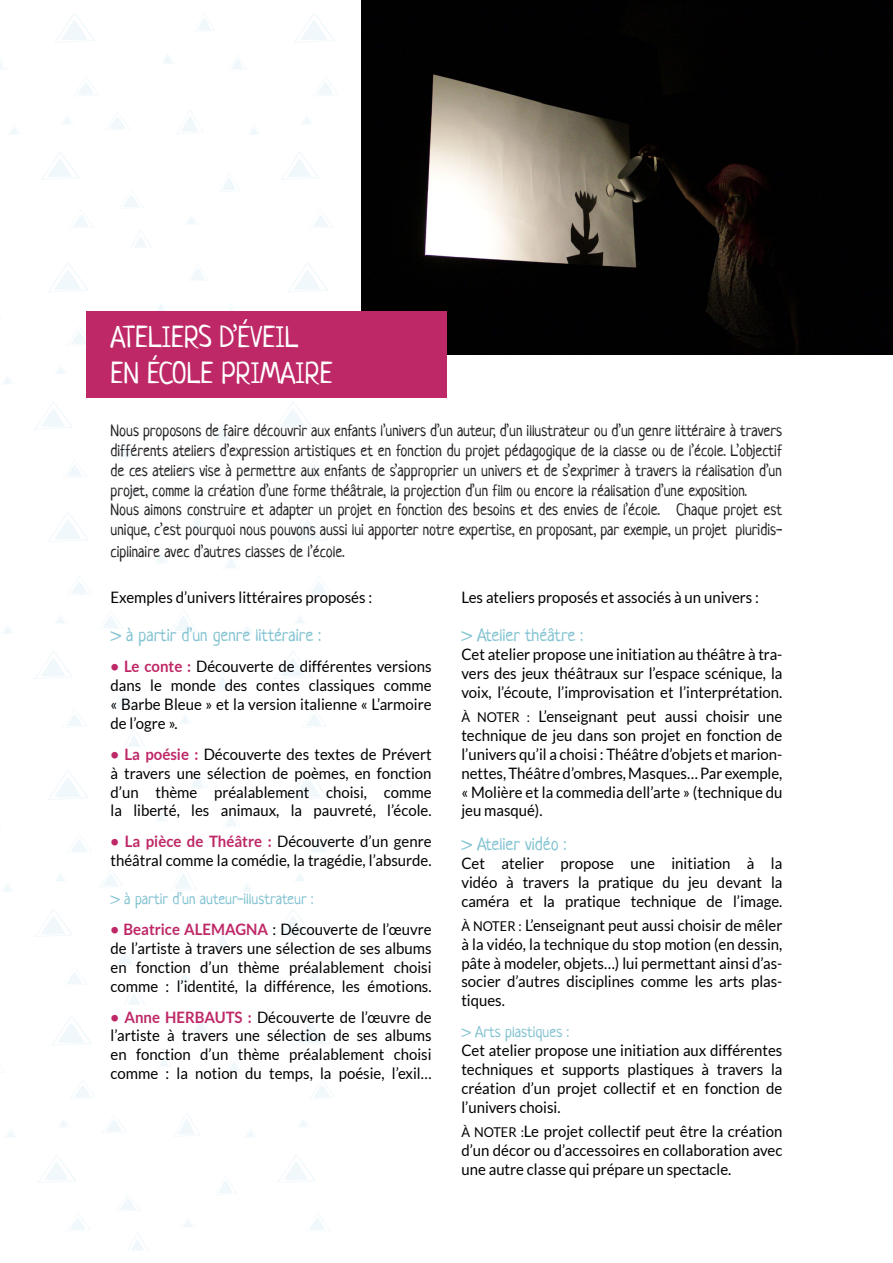
<style>
.page{position:relative;width:893px;height:1263px;background:#fff}
.page>*{position:absolute;margin:0;border:0;box-sizing:border-box;transform-origin:0 0}
.Corps_de_texte{font:30px "Neucha";color:#fff;scale:.95 1}
.titre{font:18px "Neucha";color:#84c3d2}
.Corps_de_texte-2{font:16.5px/19.8px "Neucha";color:#231f20;text-align:justify;scale:.95 1}
.Corps_de_texte-3{font:15.75px/18.9px "Lato";color:#000;text-align:justify;scale:.95 1}
.titre-2{font:15.75px "Neucha";color:#84c3d2}
.s1{font-weight:700;color:#be2867}
.s2{font-size:13.5px}
</style>
<div class="page">
<svg style="left:74px;top:79px;width:24px;height:16px"></svg>
<svg style="left:41px;top:152px;width:38px;height:28px"></svg>
<svg style="left:73px;top:213px;width:21px;height:14px"></svg>
<svg style="left:0;top:57px;width:4px;height:12px"></svg>
<svg style="left:10px;top:128px;width:8px;height:6px"></svg>
<svg style="left:63px;top:118px;width:8px;height:6px"></svg>
<svg style="left:55px;top:13px;width:40px;height:30px"></svg>
<svg style="left:67px;top:327px;width:19px;height:19px"></svg>
<svg style="left:35px;top:402px;width:38px;height:27px"></svg>
<svg style="left:67px;top:462px;width:20px;height:15px"></svg>
<svg style="left:3px;top:377px;width:9px;height:7px"></svg>
<svg style="left:56px;top:367px;width:8px;height:7px"></svg>
<svg style="left:48px;top:263px;width:40px;height:29px"></svg>
<svg style="left:67px;top:577px;width:24px;height:18px"></svg>
<svg style="left:35px;top:651px;width:38px;height:28px"></svg>
<svg style="left:67px;top:713px;width:20px;height:14px"></svg>
<svg style="left:3px;top:627px;width:9px;height:7px"></svg>
<svg style="left:56px;top:617px;width:9px;height:6px"></svg>
<svg style="left:48px;top:512px;width:41px;height:30px"></svg>
<svg style="left:67px;top:835px;width:24px;height:18px"></svg>
<svg style="left:35px;top:909px;width:38px;height:28px"></svg>
<svg style="left:67px;top:967px;width:20px;height:18px"></svg>
<svg style="left:3px;top:885px;width:9px;height:7px"></svg>
<svg style="left:56px;top:875px;width:9px;height:6px"></svg>
<svg style="left:48px;top:770px;width:41px;height:30px"></svg>
<svg style="left:131px;top:230px;width:20px;height:17px"></svg>
<svg style="left:313px;top:77px;width:23px;height:19px"></svg>
<svg style="left:163px;top:54px;width:12px;height:10px"></svg>
<svg style="left:281px;top:152px;width:38px;height:28px"></svg>
<svg style="left:177px;top:110px;width:26px;height:24px"></svg>
<svg style="left:119px;top:191px;width:25px;height:18px"></svg>
<svg style="left:106px;top:113px;width:24px;height:16px"></svg>
<svg style="left:313px;top:210px;width:20px;height:17px"></svg>
<svg style="left:220px;top:173px;width:20px;height:19px"></svg>
<svg style="left:198px;top:15px;width:17px;height:16px"></svg>
<svg style="left:229px;top:54px;width:18px;height:17px"></svg>
<svg style="left:249px;top:128px;width:9px;height:6px"></svg>
<svg style="left:302px;top:117px;width:9px;height:7px"></svg>
<svg style="left:187px;top:217px;width:9px;height:7px"></svg>
<svg style="left:294px;top:13px;width:41px;height:30px"></svg>
<svg style="left:124px;top:479px;width:21px;height:18px"></svg>
<svg style="left:157px;top:304px;width:7px;height:7px"></svg>
<svg style="left:274px;top:401px;width:38px;height:28px"></svg>
<svg style="left:114px;top:440px;width:23px;height:17px"></svg>
<svg style="left:306px;top:460px;width:21px;height:17px"></svg>
<svg style="left:216px;top:422px;width:17px;height:19px"></svg>
<svg style="left:191px;top:263px;width:17px;height:17px"></svg>
<svg style="left:180px;top:467px;width:9px;height:7px"></svg>
<svg style="left:288px;top:263px;width:40px;height:29px"></svg>
<svg style="left:124px;top:729px;width:21px;height:18px"></svg>
<svg style="left:307px;top:577px;width:24px;height:18px"></svg>
<svg style="left:156px;top:554px;width:9px;height:9px"></svg>
<svg style="left:274px;top:651px;width:38px;height:28px"></svg>
<svg style="left:171px;top:609px;width:26px;height:24px"></svg>
<svg style="left:113px;top:690px;width:24px;height:18px"></svg>
<svg style="left:100px;top:613px;width:23px;height:15px"></svg>
<svg style="left:302px;top:711px;width:24px;height:17px"></svg>
<svg style="left:216px;top:672px;width:17px;height:19px"></svg>
<svg style="left:188px;top:513px;width:20px;height:18px"></svg>
<svg style="left:222px;top:558px;width:18px;height:12px"></svg>
<svg style="left:243px;top:627px;width:8px;height:7px"></svg>
<svg style="left:296px;top:617px;width:8px;height:6px"></svg>
<svg style="left:180px;top:716px;width:9px;height:7px"></svg>
<svg style="left:288px;top:512px;width:40px;height:30px"></svg>
<svg style="left:124px;top:987px;width:21px;height:18px"></svg>
<svg style="left:307px;top:835px;width:23px;height:18px"></svg>
<svg style="left:156px;top:812px;width:9px;height:9px"></svg>
<svg style="left:274px;top:909px;width:38px;height:28px"></svg>
<svg style="left:170px;top:867px;width:27px;height:24px"></svg>
<svg style="left:113px;top:948px;width:24px;height:18px"></svg>
<svg style="left:100px;top:872px;width:23px;height:14px"></svg>
<svg style="left:302px;top:969px;width:24px;height:17px"></svg>
<svg style="left:216px;top:930px;width:17px;height:19px"></svg>
<svg style="left:188px;top:771px;width:20px;height:18px"></svg>
<svg style="left:222px;top:811px;width:18px;height:17px"></svg>
<svg style="left:243px;top:885px;width:8px;height:7px"></svg>
<svg style="left:296px;top:875px;width:8px;height:6px"></svg>
<svg style="left:180px;top:974px;width:9px;height:7px"></svg>
<svg style="left:288px;top:770px;width:40px;height:30px"></svg>
<svg style="left:70px;top:1080px;width:24px;height:19px"></svg>
<svg style="left:38px;top:1155px;width:38px;height:27px"></svg>
<svg style="left:70px;top:1213px;width:20px;height:17px"></svg>
<svg style="left:7px;top:1131px;width:8px;height:6px"></svg>
<svg style="left:59px;top:1120px;width:9px;height:7px"></svg>
<svg style="left:52px;top:1016px;width:40px;height:29px"></svg>
<svg style="left:128px;top:1233px;width:20px;height:17px"></svg>
<svg style="left:310px;top:1080px;width:24px;height:18px"></svg>
<svg style="left:159px;top:1058px;width:10px;height:8px"></svg>
<svg style="left:278px;top:1155px;width:37px;height:27px"></svg>
<svg style="left:174px;top:1113px;width:26px;height:24px"></svg>
<svg style="left:118px;top:1194px;width:22px;height:16px"></svg>
<svg style="left:102px;top:1115px;width:24px;height:18px"></svg>
<svg style="left:310px;top:1214px;width:20px;height:16px"></svg>
<svg style="left:216px;top:1175px;width:20px;height:20px"></svg>
<svg style="left:191px;top:1018px;width:20px;height:17px"></svg>
<svg style="left:229px;top:1058px;width:15px;height:15px"></svg>
<svg style="left:246px;top:1131px;width:8px;height:6px"></svg>
<svg style="left:299px;top:1120px;width:8px;height:7px"></svg>
<svg style="left:184px;top:1220px;width:9px;height:7px"></svg>
<svg style="left:291px;top:1016px;width:40px;height:29px"></svg>
<img style="left:361px;top:0;width:532px;height:354px">
<div style="left:86px;top:311px;width:360px;height:87px;background:#be2867"></div>
<p class="Corps_de_texte" style="left:111px;top:318px;width:199px">ATELIERS D’ÉVEIL</p>
<p class="Corps_de_texte" style="left:111px;top:354px;width:235px">EN ÉCOLE PRIMAIRE</p>
<p class="Corps_de_texte-2" style="left:111px;top:421px;width:708px">Nous proposons de faire découvrir aux enfants l’univers d’un auteur, d’un illustrateur ou d’un genre littéraire à travers différents ateliers d’expression artistiques et en fonction du projet pédagogique de la classe ou de l’école. L’objectif de ces ateliers vise à permettre aux enfants de s’approprier un univers et de s’exprimer à travers la réalisation d’un projet, comme la création d’une forme théâtrale, la projection d’un film ou encore la réalisation d’une exposition.</p>
<p class="Corps_de_texte-2" style="left:111px;top:500px;width:709px">Nous aimons construire et adapter un projet en fonction des besoins et des envies de l’école. Chaque projet est unique, c’est pourquoi nous pouvons aussi lui apporter notre expertise, en proposant, par exemple, un projet pluridis-</p>
<p class="Corps_de_texte-2" style="left:111px;top:541px;width:248px">ciplinaire avec d’autres classes de l’école.</p>
<p class="Corps_de_texte-3" style="left:111px;top:588px;width:277px">Exemples d’univers littéraires proposés :</p>
<p class="titre" style="left:111px;top:624px;width:212px">&gt; à partir d’un genre littéraire :</p>
<p class="Corps_de_texte-3" style="left:111px;top:657px;width:339px"><span class="s1">• Le conte :</span> Découverte de différentes versions dans le monde des contes classiques comme</p>
<p class="Corps_de_texte-3" style="left:111px;top:695px;width:339px">« Barbe Bleue » et la version italienne « L’armoire de l’ogre ».</p>
<p class="Corps_de_texte-3" style="left:111px;top:744px;width:339px"><span class="s1">• La poésie :</span> Découverte des textes de Prévert à travers une sélection de poèmes, en fonction d’un thème préalablement choisi, comme la liberté, les animaux, la pauvreté, l’école.</p>
<p class="Corps_de_texte-3" style="left:111px;top:832px;width:339px"><span class="s1">• La pièce de Théâtre :</span> Découverte d’un genre théâtral comme la comédie, la tragédie, l’absurde.</p>
<p class="titre-2" style="left:111px;top:889px;width:204px">&gt; à partir d’un auteur-illustrateur :</p>
<p class="Corps_de_texte-3" style="left:111px;top:920px;width:339px"><span class="s1">• Beatrice ALEMAGNA</span> : Découverte de l’œuvre de l’artiste à travers une sélection de ses albums en fonction d’un thème préalablement choisi comme : l’identité, la différence, les émotions.</p>
<p class="Corps_de_texte-3" style="left:111px;top:1007px;width:339px"><span class="s1">• Anne HERBAUTS :</span> Découverte de l’œuvre de l’artiste à travers une sélection de ses albums en fonction d’un thème préalablement choisi comme : la notion du temps, la poésie, l’exil…</p>
<p class="Corps_de_texte-3" style="left:461px;top:588px;width:315px">Les ateliers proposés et associés à un univers :</p>
<p class="titre" style="left:461px;top:624px;width:123px">&gt; Atelier théâtre :</p>
<p class="Corps_de_texte-3" style="left:461px;top:645px;width:339px">Cet atelier propose une initiation au théâtre à tra&shy;vers des jeux théâtraux sur l’espace scénique, la voix, l’écoute, l’improvisation et l’interprétation.</p>
<p class="Corps_de_texte-3" style="left:461px;top:707px;width:339px"><span class="s2">À NOTER :</span> L’enseignant peut aussi choisir une technique de jeu dans son projet en fonction de l’univers qu’il a choisi : Théâtre d’objets et marion&shy;nettes, Théâtre d’ombres, Masques… Par exemple, « Molière et la commedia dell’arte » (technique du jeu masqué).</p>
<p class="titre" style="left:461px;top:833px;width:106px">&gt; Atelier vidéo :</p>
<p class="Corps_de_texte-3" style="left:461px;top:854px;width:339px">Cet atelier propose une initiation à la vidéo à travers la pratique du jeu devant la caméra et la pratique technique de l’image.</p>
<p class="Corps_de_texte-3" style="left:461px;top:915px;width:339px"><span class="s2">À NOTER :</span> L’enseignant peut aussi choisir de mêler à la vidéo, la technique du stop motion (en dessin, pâte à modeler, objets…) lui permettant ainsi d’as&shy;socier d’autres disciplines comme les arts plas&shy;tiques.</p>
<p class="titre-2" style="left:461px;top:1022px;width:109px">&gt; Arts plastiques :</p>
<p class="Corps_de_texte-3" style="left:461px;top:1041px;width:339px">Cet atelier propose une initiation aux différentes techniques et supports plastiques à travers la création d’un projet collectif et en fonction de l’univers choisi.</p>
<p class="Corps_de_texte-3" style="left:461px;top:1121px;width:339px"><span class="s2">À NOTER :</span>Le projet collectif peut être la création d’un décor ou d’accessoires en collaboration avec une autre classe qui prépare un spectacle.</p>
</div>
